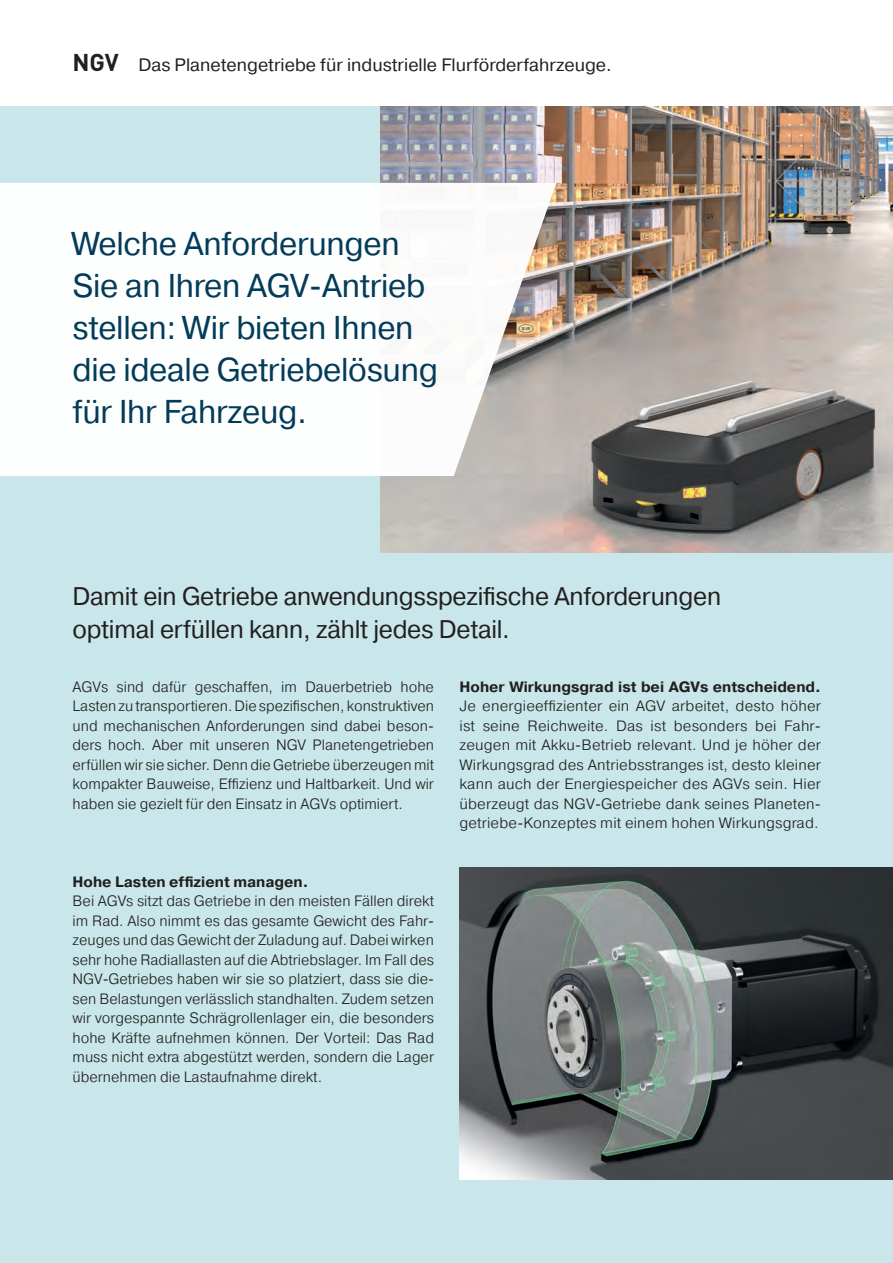
<style>
.page{position:relative;width:893px;height:1263px;background:#fff}
.page>*{position:absolute;margin:0;border:0;box-sizing:border-box;transform-origin:0 0}
.t1{font:33px/42px "Pragmatica";letter-spacing:-.01em;color:#033b59}
.t2{font:25.5px/33px "Pragmatica";letter-spacing:-.01em;color:#231f20}
.t3{font:700 24px "DIN Pro";color:#231f20}
.t4{font:18px "Pragmatica";color:#231f20}
.Fließtext{font:300 15px/19.5px "Pragmatica";color:#231f20;text-align:justify}
.Fließtext-2{font:700 15px "Pragmatica";color:#231f20}
.s1{font-weight:700}
</style>
<div class="page">
<div style="left:0;top:106px;width:893px;height:1157px;background:#c9e7ea"></div>
<img style="left:381px;top:106px;width:512px;height:447px">
<img style="left:459px;top:867px;width:434px;height:312px">
<svg style="left:0;top:183px;width:556px;height:293px;background:#f6f5f4"></svg>
<p class="t3" style="left:73px;top:44px;width:48px">NGV</p>
<p class="t4" style="left:138px;top:54px;width:475px">Das Planetengetriebe für industrielle Flurförderfahrzeuge.</p>
<p class="t1" style="left:73px;top:223px;width:367px">Welche Anforderungen<br>Sie an Ihren AGV-Antrieb stellen: Wir bieten Ihnen die ideale Getriebelösung für Ihr Fahrzeug.</p>
<p class="t2" style="left:73px;top:580px;width:650px">Damit ein Getriebe anwendungsspezifische Anforderungen optimal erfüllen kann, zählt jedes Detail.</p>
<p class="Fließtext" style="left:73px;top:677px;width:363px">AGVs sind dafür geschaffen, im Dauerbetrieb hohe Lasten zu transportieren. Die spezifischen, konstruktiven und mechanischen Anforderungen sind dabei beson&shy;ders hoch. Aber mit unseren NGV Planetengetrieben erfüllen wir sie sicher. Denn die Getriebe überzeugen mit kompakter Bauweise, Effizienz und Haltbarkeit. Und wir haben sie gezielt für den Einsatz in AGVs optimiert.</p>
<p class="Fließtext-2" style="left:73px;top:872px;width:238px">Hohe Lasten effizient managen.</p>
<p class="Fließtext" style="left:73px;top:891px;width:363px">Bei AGVs sitzt das Getriebe in den meisten Fällen direkt im Rad. Also nimmt es das gesamte Gewicht des Fahr&shy;zeuges und das Gewicht der Zuladung auf. Dabei wirken sehr hohe Radiallasten auf die Abtriebslager. Im Fall des NGV-Getriebes haben wir sie so platziert, dass sie die&shy;sen Belastungen verlässlich standhalten. Zudem setzen wir vorgespannte Schrägrollenlager ein, die besonders hohe Kräfte aufnehmen können. Der Vorteil: Das Rad muss nicht extra abgestützt werden, sondern die Lager übernehmen die Lastaufnahme direkt.</p>
<p class="Fließtext" style="left:459px;top:677px;width:363px"><span class="s1">Hoher Wirkungsgrad ist bei AGVs entscheidend.<br></span>Je energieeffizienter ein AGV arbeitet, desto höher ist seine Reichweite. Das ist besonders bei Fahr&shy;zeugen mit Akku-Betrieb relevant. Und je höher der Wirkungsgrad des Antriebsstranges ist, desto kleiner kann auch der Energiespeicher des AGVs sein. Hier überzeugt das NGV-Getriebe dank seines Planeten&shy;getriebe-Konzeptes mit einem hohen Wirkungsgrad.</p>
</div>
